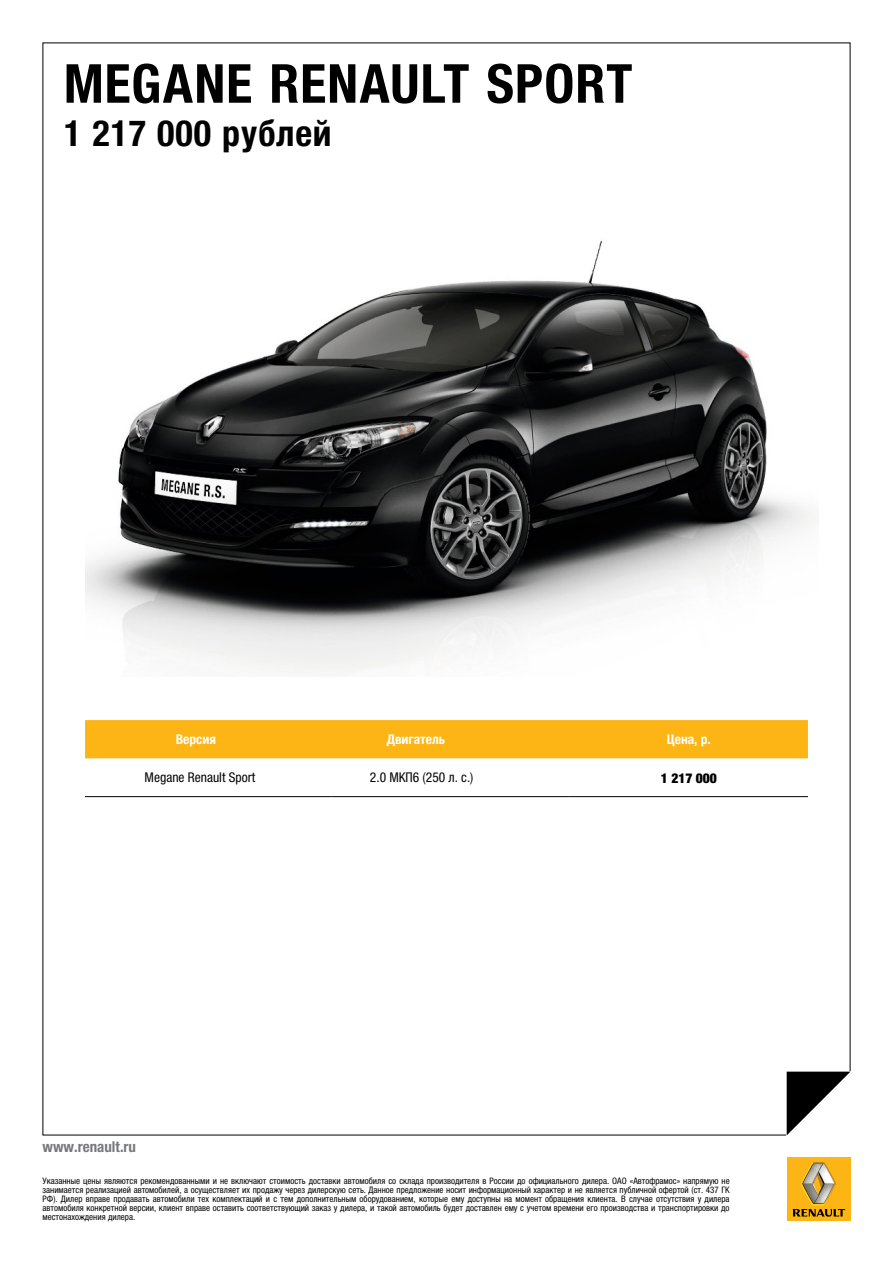
<style>
.page{position:relative;width:893px;height:1263px;background:#fff}
.page>*{position:absolute;margin:0;border:0;box-sizing:border-box;transform-origin:0 0}
.t1{font:700 condensed 54px "Helvetica Neue LTCYR";letter-spacing:.015em;color:#000}
.t2{font:700 condensed 36px "Helvetica Neue LTCYR";letter-spacing:.025em;color:#000}
.t3{font:700 condensed 15px "Helvetica Neue LTCYR";color:#77787b}
.t4{font:condensed 13.5px "Helvetica Neue LTCYR";color:#000}
.t5{font:700 condensed 13.5px "Helvetica Neue LTCYR";color:#fff}
.t6{font:900 condensed 13.5px "Helvetica Neue LTCYR";color:#000}
.t7{font:condensed 9px/9px "Helvetica Neue LTCYR";color:#000;text-align:justify}
</style>
<div class="page">
<div style="left:787px;top:1157px;width:63px;height:63px;background:#fcb515"></div>
<svg style="left:793px;top:1162px;width:52px;height:55px"></svg>
<svg style="left:787px;top:1071px;width:63px;height:64px"></svg>
<div style="left:85px;top:720px;width:723px;height:38px;background:#fcb515"></div>
<hr style="left:85px;top:796px;width:247px;height:1px;background:#000">
<hr style="left:332px;top:796px;width:238px;height:1px;background:#000">
<hr style="left:570px;top:796px;width:238px;height:1px;background:#000">
<img style="left:85px;top:240px;width:728px;height:430px">
<h1 class="t1" style="left:64px;top:53px;width:570px">MEGANE RENAULT SPORT</h1>
<h2 class="t2" style="left:64px;top:113px;width:269px">1 217 000 рублей</h2>
<h3 class="t5" style="left:176px;top:732px;width:42px">Версия</h3>
<h3 class="t5" style="left:387px;top:732px;width:60px">Двигатель</h3>
<h3 class="t5" style="left:667px;top:732px;width:45px">Цена, р.</h3>
<h3 class="t4" style="left:145px;top:770px;width:112px">Megane Renault Sport</h3>
<h3 class="t4" style="left:370px;top:770px;width:105px">2.0 МКП6 (250 л. с.)</h3>
<h3 class="t6" style="left:661px;top:770px;width:58px">1 217 000</h3>
<h3 class="t3" style="left:43px;top:1138px;width:95px">www.renault.ru</h3>
<p class="t7" style="left:43px;top:1177px;width:689px">Указанные цены являются рекомендованными и не включают стоимость доставки автомобиля со склада производителя в России до официального дилера. ОАО «Автофрамос» напрямую не занимается реализацией автомобилей, а осуществляет их продажу через дилерскую сеть. Данное предложение носит информационный характер и не является публичной офертой (ст. 437 ГК РФ). Дилер вправе продавать автомобили тех комплектаций и с тем дополнительным оборудованием, которые ему доступны на момент обращения клиента. В случае отсутствия у дилера автомобиля конкретной версии, клиент вправе оставить соответствующий заказ у дилера, и такой автомобиль будет доставлен ему с учетом времени его производства и транспортировки до местонахождения дилера.</p>
</div>
